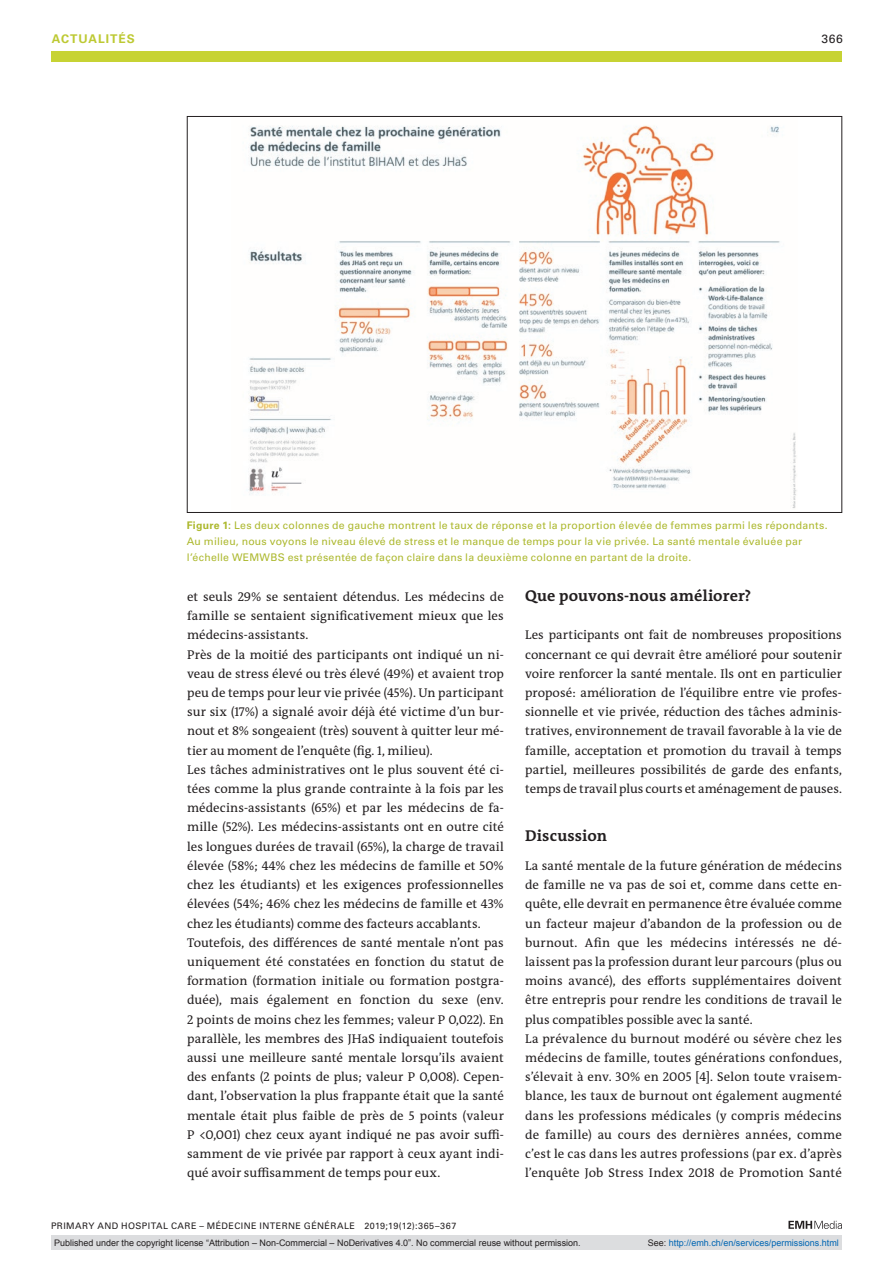
<style>
.page{position:relative;width:893px;height:1263px;background:#fff}
.page>*{position:absolute;margin:0;border:0;box-sizing:border-box;transform-origin:0 0}
.t1{font:700 15.75px "The Antiqua B W7";letter-spacing:.01em;color:#231f20}
.t2{font:12.75px/19.2px "The Antiqua B W5 Plain";letter-spacing:.005em;color:#231f20}
.t3{font:700 12px "Univers LT Std";letter-spacing:.08em;color:#bdc932}
.t4{font:12px "Univers LT Std";color:#231f20}
.t5{font:10.5px/15.8px "Univers LT Std";letter-spacing:.025em;color:#acb82d}
.t6{font:9px "Arial";color:#231f20}
.t7{font:9px "Univers LT Std";letter-spacing:.05em;color:#231f20}
.t8{font:9px "Arial";color:#0166b3}
.s1{font-weight:700}
.s2{color:#231f20}
</style>
<div class="page">
<svg style="left:788px;top:1221px;width:54px;height:8px"></svg>
<img style="left:248px;top:125px;width:549px;height:383px">
<div style="left:51px;top:51px;width:791px;height:11px;background:#c7d334"></div>
<div style="left:51px;top:1235px;width:791px;height:15px;background:#dcdddf"></div>
<p class="t3" style="left:52px;top:31px;width:84px">ACTUALITÉS</p>
<p class="t4" style="left:821px;top:31px;width:23px">366</p>
<p class="t5" style="left:187px;top:518px;width:642px"><span class="s1">Figure 1:</span> Les deux colonnes de gauche montrent le taux de réponse et la proportion élevée de femmes parmi les répondants.<br>Au milieu, nous voyons le niveau élevé de stress et le manque de temps pour la vie privée. La santé mentale évaluée par l’échelle WEMWBS est présentée de façon claire dans la deuxième colonne en partant de la droite.</p>
<p class="t2" style="left:187px;top:587px;width:318px">et seuls 29% se sentaient détendus. Les médecins de famille se sentaient significativement mieux que les médecins-assistants.<br>Près de la moitié des participants ont indiqué un ni&shy;veau de stress élevé ou très élevé (49%) et avaient trop peu de temps pour leur vie privée (45%). Un participant sur six (17%) a signalé avoir déjà été victime d’un bur&shy;nout et 8% songeaient (très) souvent à quitter leur mé&shy;tier au moment de l’enquête (fig. 1, milieu).<br>Les tâches administratives ont le plus souvent été ci&shy;tées comme la plus grande contrainte à la fois par les médecins-assistants (65%) et par les médecins de fa&shy;mille (52%). Les médecins-assistants ont en outre cité les longues durées de travail (65%), la charge de travail élevée (58%; 44% chez les médecins de famille et 50% chez les étudiants) et les exigences professionnelles élevées (54%; 46% chez les médecins de famille et 43% chez les étudiants) comme des facteurs accablants.<br>Toutefois, des différences de santé mentale n’ont pas uniquement été constatées en fonction du statut de formation (formation initiale ou formation postgra&shy;duée), mais également en fonction du sexe (env.<br>2 points de moins chez les femmes; valeur P 0,022). En parallèle, les membres des JHaS indiquaient toutefois aussi une meilleure santé mentale lorsqu’ils avaient des enfants (2 points de plus; valeur P 0,008). Cepen&shy;dant, l’observation la plus frappante était que la santé mentale était plus faible de près de 5 points (valeur P &lt;0,001) chez ceux ayant indiqué ne pas avoir suffi&shy;samment de vie privée par rapport à ceux ayant indi&shy;qué avoir suffisamment de temps pour eux.</p>
<p class="t1" style="left:525px;top:586px;width:228px">Que pouvons-nous améliorer?</p>
<p class="t2" style="left:525px;top:626px;width:318px;text-align:justify">Les participants ont fait de nombreuses propositions concernant ce qui devrait être amélioré pour soutenir voire renforcer la santé mentale. Ils ont en particulier proposé: amélioration de l’équilibre entre vie profes&shy;sionnelle et vie privée, réduction des tâches adminis&shy;tratives, environnement de travail favorable à la vie de famille, acceptation et promotion du travail à temps partiel, meilleures possibilités de garde des enfants, temps de travail plus courts et aménagement de pauses.</p>
<p class="t1" style="left:525px;top:826px;width:84px">Discussion</p>
<p class="t2" style="left:525px;top:856px;width:318px">La santé mentale de la future génération de médecins de famille ne va pas de soi et, comme dans cette en&shy;quête, elle devrait en permanence être évaluée comme un facteur majeur d’abandon de la profession ou de burnout. Afin que les médecins intéressés ne dé&shy;laissent pas la profession durant leur parcours (plus ou moins avancé), des efforts supplémentaires doivent être entrepris pour rendre les conditions de travail le plus compatibles possible avec la santé.<br>La prévalence du burnout modéré ou sévère chez les médecins de famille, toutes générations confondues, s’élevait à env. 30% en 2005 [4]. Selon toute vraisem&shy;blance, les taux de burnout ont également augmenté dans les professions médicales (y compris médecins de famille) au cours des dernières années, comme c’est le cas dans les autres professions (par ex. d’après l’enquête Job Stress Index 2018 de Promotion Santé</p>
<p class="t7" style="left:51px;top:1220px;width:407px">PRIMARY AND HOSPITAL CARE – MÉDECINE INTERNE GÉNÉRALE 2019;19(12):365–367</p>
<p class="t6" style="left:54px;top:1237px;width:528px">Published under the copyright license “Attribution – Non-Commercial – NoDerivatives 4.0”. No commercial reuse without permission.</p>
<p class="t8" style="left:648px;top:1237px;width:193px"><span class="s2">See:</span> http://emh.ch/en/services/permissions.html</p>
</div>
